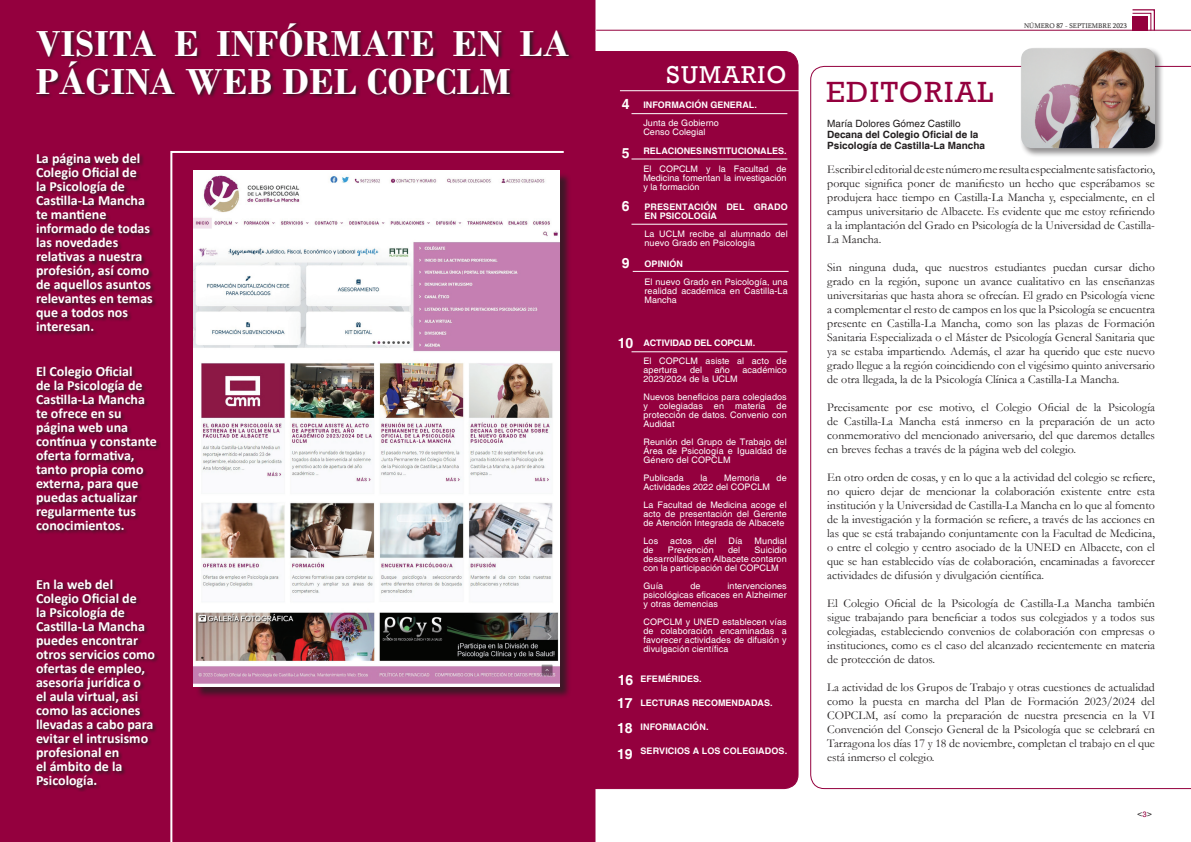
<style>
.page{position:relative;width:1191px;height:842px;background:#fff}
.page>*{position:absolute;margin:0;border:0;box-sizing:border-box;transform-origin:0 0}
.t1{font:700 38px/38px "Bodoni";letter-spacing:.01em;color:#fff}
.t2{font:30px "Rockwell";letter-spacing:.05em;color:#94003e}
.t3{font:25px "Rockwell";letter-spacing:.05em;color:#fff}
.t4{font:700 14px/14px "Calibri";color:#fff}
.t5{font:700 14px/25.5px "Helvetica";color:#fff;text-align:justify}
.t6{font:12px/14px "Garamond";color:#231f20;text-align:justify}
.t7{font:700 10px/11px "Helvetica";color:#231f20}
.t8{font:10px "Helvetica";color:#231f20}
.t9{font:9px/9px "Helvetica";letter-spacing:.01em;color:#fff}
.t10{font:700 9px "Helvetica";color:#fff}
.t11{font:8px "Rockwell";color:#231f20}
.t12{font:7px "Sylfaen";color:#231f20}
.s1{font-weight:700;font-size:14px}
.s2{font-weight:700}
.s3{color:#94003e}
</style>
<div class="page">
<div style="left:0;top:0;width:596px;height:842px;background:#94003e"></div>
<svg style="left:810px;top:66px;width:381px;height:723px"></svg>
<div style="left:595px;top:51px;width:204px;height:738px;background:#94003e"></div>
<hr style="left:620px;top:90px;width:179px;height:1px;background:#fff">
<hr style="left:631px;top:159px;width:156px;height:1px;background:#fff">
<hr style="left:631px;top:224px;width:156px;height:1px;background:#fff">
<hr style="left:631px;top:351px;width:156px;height:1px;background:#fff">
<hr style="left:631px;top:113px;width:156px;height:1px;background:#fff">
<hr style="left:595px;top:52px;width:2px;height:737px;background:#94003e">
<hr style="left:596px;top:30px;width:595px;height:1px;background:#94003e">
<svg style="left:1131px;top:9px;width:24px;height:22px"></svg>
<div style="left:1019px;top:47px;width:145px;height:111px;background:#231f20;opacity:.5"></div>
<img style="left:1021px;top:48px;width:134px;height:100px">
<div style="left:35px;top:21px;width:539px;height:78px;background:#231f20;opacity:.75"></div>
<div style="left:35px;top:153px;width:122px;height:183px;background:#231f20;opacity:.75"></div>
<div style="left:35px;top:366px;width:126px;height:169px;background:#231f20;opacity:.75"></div>
<div style="left:36px;top:578px;width:124px;height:214px;background:#231f20;opacity:.75"></div>
<img style="left:169px;top:150px;width:397px;height:692px">
<hr style="left:632px;top:271px;width:156px;height:1px;background:#fff">
<h1 class="t1" style="left:36px;top:24px;width:535px">VISITA E INFÓRMATE EN LA<br>PÁGINA WEB DEL COPCLM</h1>
<p class="t4" style="left:36px;top:152px;width:118px">La página web del<br>Colegio Oficial de<br>la Psicología de<br>Castilla-La Mancha te mantiene informado de todas las novedades relativas a nuestra profesión, así como de aquellos asuntos relevantes en temas que a todos nos interesan.</p>
<p class="t4" style="left:36px;top:365px;width:122px">El Colegio Oficial<br>de la Psicología de<br>Castilla-La Mancha te ofrece en su página web una contínua y constante oferta formativa, tanto propia como externa, para que puedas actualizar regularmente tus conocimientos.</p>
<p class="t4" style="left:36px;top:577px;width:121px">En la web del<br>Colegio Oficial de<br>la Psicología de<br>Castilla-La Mancha puedes encontrar otros servicios como ofertas de empleo, asesoría jurídica o<br>el aula virtual, asi como las acciones llevadas a cabo para evitar el intrusismo profesional en<br>el ámbito de la<br>Psicología.</p>
<p class="t12" style="left:1024px;top:21px;width:104px">NÚMERO 87 - SEPTIEMBRE 2023</p>
<h3 class="t3" style="left:666px;top:60px;width:121px">SUMARIO</h3>
<h2 class="t2" style="left:826px;top:75px;width:168px">EDITORIAL</h2>
<p class="t5" style="left:622px;top:92px;width:9px">4</p>
<p class="t5" style="left:622px;top:141px;width:9px">5</p>
<p class="t10" style="left:643px;top:99px;width:115px">INFORMACIÓN GENERAL.</p>
<p class="t9" style="left:643px;top:119px;width:77px">Junta de Gobierno<br>Censo Colegial</p>
<p class="t8" style="left:827px;top:118px;width:135px">María Dolores Gómez Castillo</p>
<p class="t7" style="left:827px;top:130px;width:159px">Decana del Colegio Oficial de la<br>Psicología de Castilla-La Mancha</p>
<p class="t10" style="left:643px;top:145px;width:145px">RELACIONES INSTITUCIONALES.</p>
<p class="t9" style="left:643px;top:164px;width:145px;text-align:justify">El COPCLM y la Facultad de Medicina fomentan la investigación y la formación</p>
<p class="t10" style="left:644px;top:202px;width:13px">presentaci</p>
<p class="t10" style="left:703px;top:202px;width:36px">ón del</p>
<p class="t10" style="left:754px;top:202px;width:34px">grado</p>
<p class="t10" style="left:644px;top:211px;width:29px">en psicolo</p>
<p class="t10" style="left:701px;top:211px;width:16px">gía</p>
<p class="t9" style="left:644px;top:230px;width:145px">La UCLM recibe al alumnado del nuevo Grado en Psicología</p>
<p class="t6" style="left:827px;top:162px;width:329px">Escribir el editorial de este número me resulta especialmente satisfactorio, porque significa poner de manifiesto un hecho que esperábamos se produjera hace tiempo en Castilla-La Mancha y, especialmente, en el campus universitario de Albacete. Es evidente que me estoy refiriendo a la implantación del Grado en Psicología de la Universidad de Castilla-La Mancha.</p>
<p class="t6" style="left:827px;top:260px;width:329px">Sin ninguna duda, que nuestros estudiantes puedan cursar dicho grado en la región, supone un avance cualitativo en las enseñanzas universitarias que hasta ahora se ofrecían. El grado en Psicología viene a complementar el resto de campos en los que la Psicología se encuentra presente en Castilla-La Mancha, como son las plazas de Formación Sanitaria Especializada o el Máster de Psicología General Sanitaria que ya se estaba impartiendo. Además, el azar ha querido que este nuevo grado llegue a la región coincidiendo con el vigésimo quinto aniversario de otra llegada, la de la Psicología Clínica a Castilla-La Mancha.</p>
<p class="t6" style="left:827px;top:400px;width:329px">Precisamente por ese motivo, el Colegio Oficial de la Psicología de Castilla-La Mancha está inmerso en la preparación de un acto conmemorativo del mencionado aniversario, del que daremos detalles en breves fechas a través de la página web del colegio.</p>
<p class="t6" style="left:827px;top:470px;width:329px">En otro orden de cosas, y en lo que a la actividad del colegio se refiere, no quiero dejar de mencionar la colaboración existente entre esta institución y la Universidad de Castilla-La Mancha en lo que al fomento de la investigación y la formación se refiere, a través de las acciones en las que se está trabajando conjuntamente con la Facultad de Medicina, o entre el colegio y centro asociado de la UNED en Albacete, con el que se han establecido vías de colaboración, encaminadas a favorecer actividades de difusión y divulgación científica.</p>
<p class="t6" style="left:827px;top:596px;width:329px">El Colegio Oficial de la Psicología de Castilla-La Mancha también sigue trabajando para beneficiar a todos sus colegiados y a todos sus colegiadas, estableciendo convenios de colaboración con empresas o instituciones, como es el caso del alcanzado recientemente en materia de protección de datos.</p>
<p class="t6" style="left:827px;top:680px;width:329px">La actividad de los Grupos de Trabajo y otras cuestiones de actualidad como la puesta en marcha del Plan de Formación 2023/2024 del COPCLM, así como la preparación de nuestra presencia en la VI Convención del Consejo General de la Psicología que se celebrará en Tarragona los días 17 y 18 de noviembre, completan el trabajo en el que está inmerso el colegio.</p>
<p class="t5" style="left:622px;top:194px;width:9px">6</p>
<p class="t9" style="left:644px;top:255px;width:145px;line-height:18px;text-indent:-23px"><span class="s1">9</span> <span class="s2">opinión<br></span>El nuevo Grado en Psicología, una</p>
<p class="t9" style="left:644px;top:287px;width:145px">realidad académica en Castilla-La<br>Mancha</p>
<p class="t5" style="left:618px;top:331px;width:17px">10</p>
<p class="t10" style="left:643px;top:338px;width:113px">ACTIVIDAD DEL COPCLM.</p>
<p class="t9" style="left:643px;top:357px;width:145px">El COPCLM asiste al acto de apertura</p>
<p class="t9" style="left:690px;top:366px;width:14px">del</p>
<p class="t9" style="left:715px;top:366px;width:17px">año</p>
<p class="t9" style="left:742px;top:366px;width:46px">académico</p>
<p class="t9" style="left:643px;top:370px;width:145px;line-height:18px">2023/2024 de la UCLM<br>Nuevos beneficios para colegiados</p>
<p class="t9" style="left:643px;top:402px;width:145px;text-align:justify">y colegiadas en materia de protección de datos. Convenio con Audidat</p>
<p class="t9" style="left:643px;top:438px;width:145px;text-align:justify">Reunión del Grupo de Trabajo del Área de Psicología e Igualdad de Género del COPCLM</p>
<p class="t9" style="left:643px;top:474px;width:42px">Publicada</p>
<p class="t9" style="left:700px;top:474px;width:9px">la</p>
<p class="t9" style="left:724px;top:474px;width:37px">Memoria</p>
<p class="t9" style="left:776px;top:474px;width:12px">de</p>
<p class="t9" style="left:643px;top:478px;width:145px;line-height:18px">Actividades 2022 del COPCLM<br>La Facultad de Medicina acoge el</p>
<p class="t9" style="left:643px;top:510px;width:145px">acto de presentación del Gerente de Atención Integrada de Albacete</p>
<p class="t9" style="left:643px;top:537px;width:16px">Los</p>
<p class="t9" style="left:670px;top:537px;width:23px">actos</p>
<p class="t9" style="left:704px;top:537px;width:14px">del</p>
<p class="t9" style="left:728px;top:537px;width:16px">Día</p>
<p class="t9" style="left:754px;top:537px;width:34px">Mundial</p>
<p class="t9" style="left:643px;top:546px;width:12px">de</p>
<p class="t9" style="left:668px;top:546px;width:47px">Prevención</p>
<p class="t9" style="left:728px;top:546px;width:14px">del</p>
<p class="t9" style="left:643px;top:546px;width:145px;text-align:justify;text-indent:111px">Suicidio desarrollados en Albacete contaron con la participación del COPCLM</p>
<p class="t9" style="left:643px;top:582px;width:21px">Guía</p>
<p class="t9" style="left:690px;top:582px;width:12px">de</p>
<p class="t9" style="left:643px;top:582px;width:145px;text-align:justify;text-indent:84px">intervenciones psicológicas eficaces en Alzheimer y otras demencias</p>
<p class="t9" style="left:643px;top:618px;width:145px;text-align:justify">COPCLM y UNED establecen vías de colaboración encaminadas a favorecer actividades de difusión y divulgación científica</p>
<p class="t10" style="left:640px;top:673px;width:63px">EFEMÉRIDES.</p>
<p class="t10" style="left:640px;top:697px;width:133px">LECTURAS RECOMENDADAS.</p>
<p class="t10" style="left:640px;top:721px;width:69px">INFORMACIÓN.</p>
<p class="t10" style="left:640px;top:745px;width:148px">SERVICIOS A LOS COLEGIADOS.</p>
<p class="t5" style="left:617px;top:668px;width:17px">16</p>
<p class="t5" style="left:617px;top:691px;width:17px">17<br>18<br>19</p>
<p class="t11" style="left:1137px;top:809px;width:17px">&lt;<span class="s3">3</span>&gt;</p>
</div>
